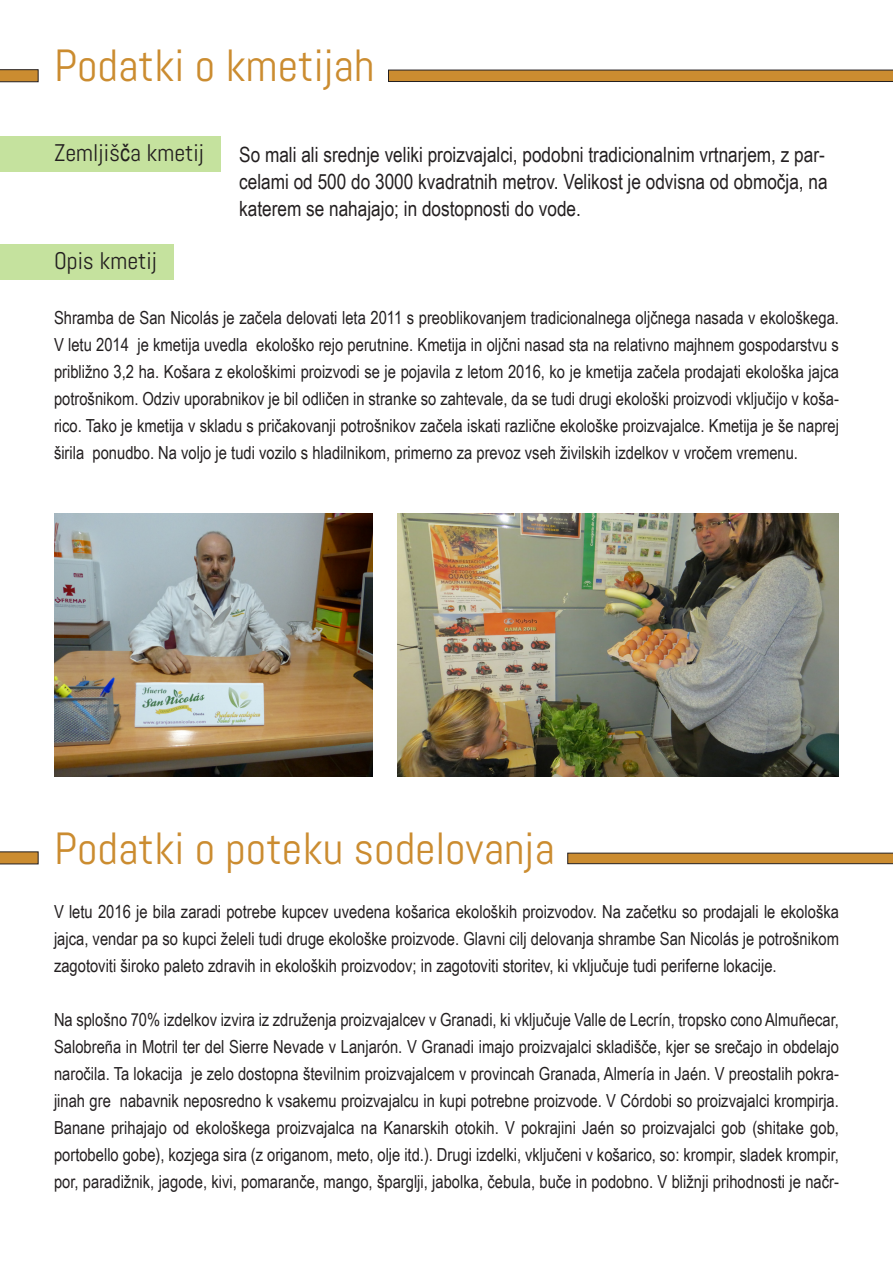
<style>
.page{position:relative;width:893px;height:1263px;background:#fff}
.page>*{position:absolute;margin:0;border:0;box-sizing:border-box;transform-origin:0 0}
.t1{font:45px "Abel";color:#cb8c30}
.t2{font:24px "Abel";color:#231f20}
.t3{font:21px/27px "Arial Narrow";color:#231f20}
.t4{font:18px/27px "Arial Narrow";color:#231f20;text-align:justify}
.s1{font-family:"Arial Narrow"}
</style>
<div class="page">
<svg style="left:388px;top:69px;width:505px;height:13px;background:#b38036"></svg>
<svg style="left:0;top:69px;width:39px;height:14px"></svg>
<div style="left:0;top:136px;width:221px;height:36px;background:#c5e29e"></div>
<div style="left:0;top:244px;width:174px;height:36px;background:#c5e29e"></div>
<svg style="left:567px;top:852px;width:326px;height:13px;background:#b68845"></svg>
<svg style="left:0;top:851px;width:39px;height:14px"></svg>
<img style="left:54px;top:513px;width:318px;height:264px">
<img style="left:398px;top:513px;width:441px;height:264px">
<p class="t1" style="left:54px;top:37px;width:322px">Podatki o kmetijah</p>
<p class="t2" style="left:54px;top:138px;width:152px">Zemljiš<span class="s1">č</span>a kmetij</p>
<p class="t3" style="left:239px;top:140px;width:590px">So mali ali srednje veliki proizvajalci, podobni tradicionalnim vrtnarjem, z par&shy;celami od 500 do 3000 kvadratnih metrov. Velikost je odvisna od območja, na katerem se nahajajo; in dostopnosti do vode.</p>
<p class="t2" style="left:54px;top:245px;width:105px">Opis kmetij</p>
<p class="t4" style="left:54px;top:303px;width:786px">Shramba de San Nicolás je začela delovati leta 2011 s preoblikovanjem tradicionalnega oljčnega nasada v ekološkega.<br>V letu 2014 je kmetija uvedla ekološko rejo perutnine. Kmetija in oljčni nasad sta na relativno majhnem gospodarstvu s približno 3,2 ha. Košara z ekološkimi proizvodi se je pojavila z letom 2016, ko je kmetija začela prodajati ekološka jajca potrošnikom. Odziv uporabnikov je bil odličen in stranke so zahtevale, da se tudi drugi ekološki proizvodi vključijo v koša&shy;rico. Tako je kmetija v skladu s pričakovanji potrošnikov začela iskati različne ekološke proizvajalce. Kmetija je še naprej širila ponudbo. Na voljo je tudi vozilo s hladilnikom, primerno za prevoz vseh živilskih izdelkov v vročem vremenu.</p>
<p class="t1" style="left:54px;top:820px;width:502px">Podatki o poteku sodelovanja</p>
<p class="t4" style="left:54px;top:897px;width:786px">V letu 2016 je bila zaradi potrebe kupcev uvedena košarica ekoloških proizvodov. Na začetku so prodajali le ekološka jajca, vendar pa so kupci želeli tudi druge ekološke proizvode. Glavni cilj delovanja shrambe San Nicolás je potrošnikom zagotoviti široko paleto zdravih in ekoloških proizvodov; in zagotoviti storitev, ki vključuje tudi periferne lokacije.</p>
<p class="t4" style="left:54px;top:1005px;width:786px">Na splošno 70% izdelkov izvira iz združenja proizvajalcev v Granadi, ki vključuje Valle de Lecrín, tropsko cono Almuñecar, Salobreña in Motril ter del Sierre Nevade v Lanjarón. V Granadi imajo proizvajalci skladišče, kjer se srečajo in obdelajo naročila. Ta lokacija je zelo dostopna številnim proizvajalcem v provincah Granada, Almería in Jaén. V preostalih pokra&shy;jinah gre nabavnik neposredno k vsakemu proizvajalcu in kupi potrebne proizvode. V Córdobi so proizvajalci krompirja.<br>Banane prihajajo od ekološkega proizvajalca na Kanarskih otokih. V pokrajini Jaén so proizvajalci gob (shitake gob, portobello gobe), kozjega sira (z origanom, meto, olje itd.). Drugi izdelki, vključeni v košarico, so: krompir, sladek krompir, por, paradižnik, jagode, kivi, pomaranče, mango, šparglji, jabolka, čebula, buče in podobno. V bližnji prihodnosti je načr-</p>
</div>
